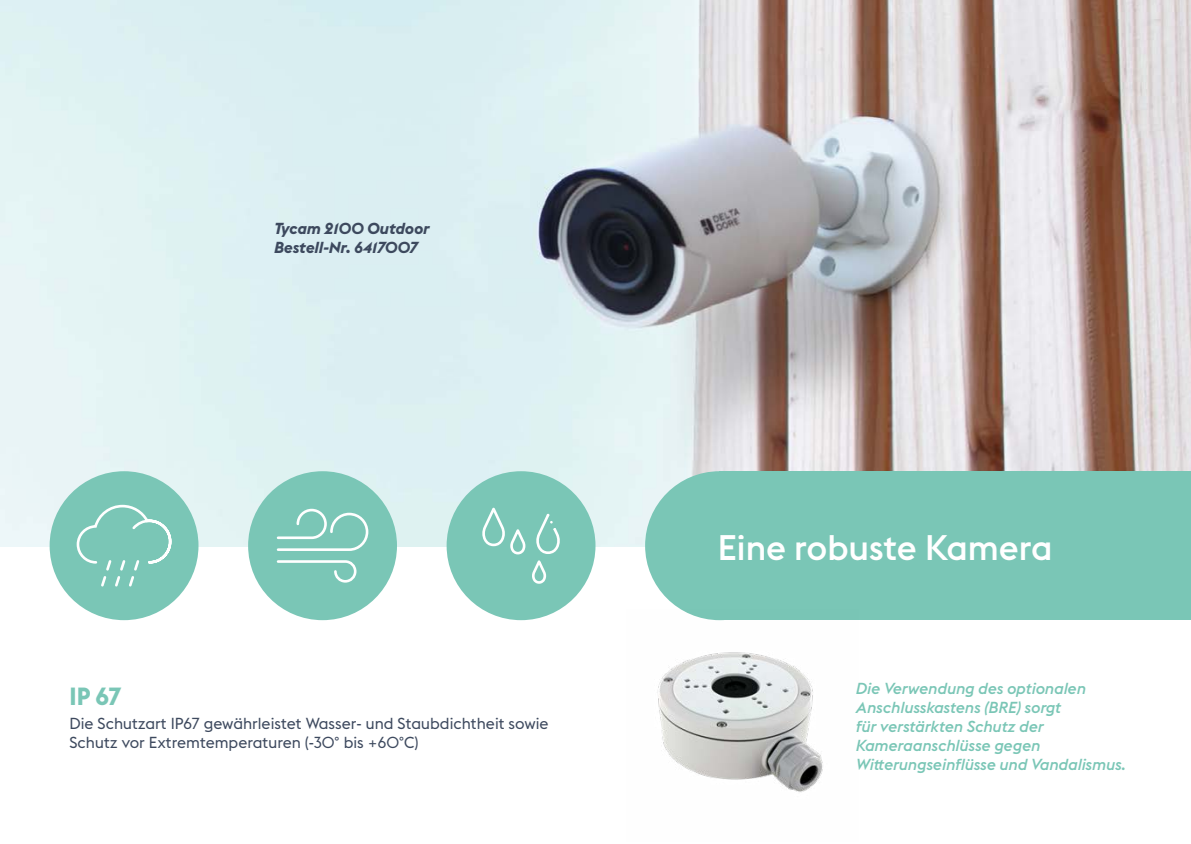
<style>
.page{position:relative;width:1191px;height:844px;background:#fff}
.page>*{position:absolute;margin:0;border:0;box-sizing:border-box;transform-origin:0 0}
.t1{font:500 35px "Euclid Flex";color:#fff}
.t2{font:700 24.5px "Euclid Flex";color:#7ac6b6}
.t3{font:italic 500 15.75px/18.9px "Euclid Flex";color:#7ac6b6}
.t4{font:15.75px/18.9px "Euclid Flex";color:#3d495e}
.t5{font:italic 700 15.75px/18.9px "Euclid Flex";color:#3d495e}
</style>
<div class="page">
<img style="left:0;top:0;width:1191px;height:546px">
<div style="left:446px;top:471px;width:149px;height:149px;background:#7ac6b6;border-radius:50%"></div>
<div style="left:248px;top:471px;width:149px;height:149px;background:#7ac6b6;border-radius:50%"></div>
<div style="left:50px;top:471px;width:148px;height:149px;background:#7ac6b6;border-radius:50%"></div>
<div style="left:645px;top:471px;width:149px;height:149px;background:#7ac6b6;border-radius:50%"></div>
<div style="left:719px;top:471px;width:472px;height:149px;background:#7ac6b6"></div>
<img style="left:657px;top:609px;width:166px;height:183px">
<svg style="left:76px;top:504px;width:96px;height:83px"></svg>
<svg style="left:276px;top:508px;width:93px;height:75px"></svg>
<svg style="left:482px;top:507px;width:78px;height:77px"></svg>
<p class="t5" style="left:273px;top:219px;width:157px">Tycam 2100 Outdoor<br>Bestell-Nr. 6417007</p>
<h2 class="t2" style="left:69px;top:682px;width:53px">IP 67</h2>
<p class="t4" style="left:69px;top:713px;width:481px">Die Schutzart IP67 gewährleistet Wasser- und Staubdichtheit sowie<br>Schutz vor Extremtemperaturen (-30° bis +60°C)</p>
<h1 class="t1" style="left:718px;top:527px;width:336px">Eine robuste Kamera</h1>
<p class="t3" style="left:855px;top:678px;width:272px">Die Verwendung des optionalen<br>Anschlusskastens (BRE) sorgt<br>für verstärkten Schutz der<br>Kameraanschlüsse gegen<br>Witterungseinflüsse und Vandalismus.</p>
</div>
